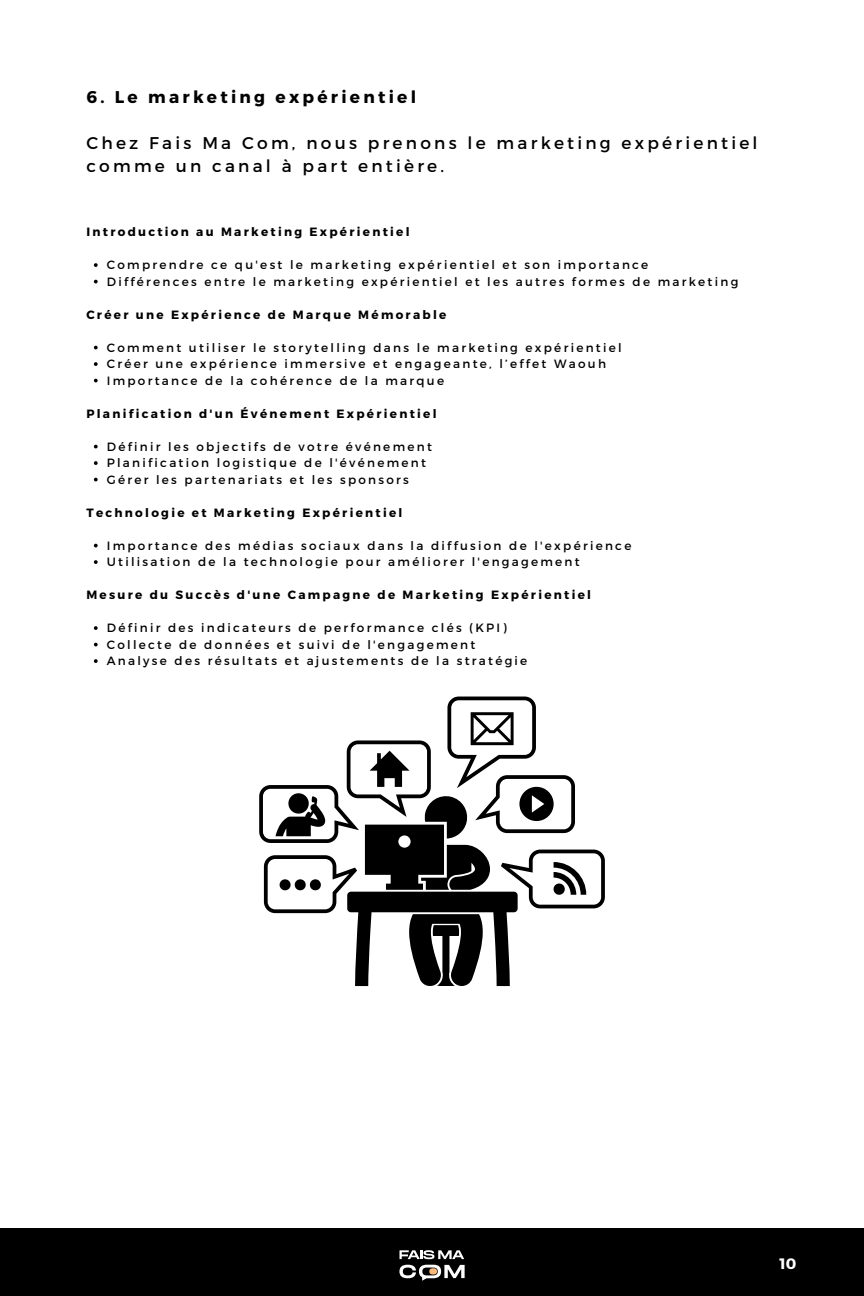
<style>
.page{position:relative;width:864px;height:1296px;background:#fff}
.page>*{position:absolute;margin:0;border:0;box-sizing:border-box;transform-origin:0 0}
.t1{font:17px/23.2px "Montserrat";letter-spacing:.19em;color:#000}
.t2{font:700 17px "Montserrat";letter-spacing:.19em;color:#000}
.t3{font:700 15.1px "Montserrat";color:#fff}
.t4{font:12px "Montserrat";letter-spacing:.19em;color:#000}
.t5{font:700 12px "Montserrat";letter-spacing:.19em;color:#000}
</style>
<div class="page">
<svg style="left:259px;top:697px;width:346px;height:290px"></svg>
<svg style="left:94px;top:263px;width:4px;height:4px"></svg>
<svg style="left:94px;top:280px;width:4px;height:3px"></svg>
<svg style="left:94px;top:346px;width:4px;height:3px"></svg>
<svg style="left:94px;top:362px;width:4px;height:4px"></svg>
<svg style="left:94px;top:379px;width:4px;height:3px"></svg>
<svg style="left:94px;top:445px;width:4px;height:3px"></svg>
<svg style="left:94px;top:461px;width:4px;height:4px"></svg>
<svg style="left:94px;top:478px;width:4px;height:3px"></svg>
<svg style="left:94px;top:544px;width:4px;height:3px"></svg>
<svg style="left:94px;top:560px;width:4px;height:4px"></svg>
<svg style="left:94px;top:626px;width:4px;height:4px"></svg>
<svg style="left:94px;top:643px;width:4px;height:3px"></svg>
<svg style="left:94px;top:659px;width:4px;height:4px"></svg>
<div style="left:0;top:1229px;width:864px;height:67px;background:#000"></div>
<svg style="left:399px;top:1265px;width:66px;height:16px"></svg>
<svg style="left:400px;top:1250px;width:64px;height:9px"></svg>
<p class="t2" style="left:86px;top:86px;width:331px">6. Le marketing expérientiel</p>
<p class="t1" style="left:86px;top:131px;width:673px">Chez Fais Ma Com, nous prenons le marketing expérientiel comme un canal à part entière.</p>
<p class="t5" style="left:86px;top:224px;width:325px">Introduction au Marketing Expérientiel</p>
<p class="t4" style="left:107px;top:257px;width:543px">Comprendre ce qu'est le marketing expérientiel et son importance</p>
<p class="t4" style="left:107px;top:274px;width:633px">Différences entre le marketing expérientiel et les autres formes de marketing</p>
<p class="t5" style="left:86px;top:307px;width:361px">Créer une Expérience de Marque Mémorable</p>
<p class="t4" style="left:107px;top:340px;width:516px">Comment utiliser le storytelling dans le marketing expérientiel</p>
<p class="t4" style="left:107px;top:356px;width:501px">Créer une expérience immersive et engageante, l’effet Waouh</p>
<p class="t4" style="left:107px;top:373px;width:339px">Importance de la cohérence de la marque</p>
<p class="t5" style="left:86px;top:406px;width:352px">Planification d'un Événement Expérientiel</p>
<p class="t4" style="left:107px;top:439px;width:327px">Définir les objectifs de votre événement</p>
<p class="t4" style="left:107px;top:455px;width:321px">Planification logistique de l'événement</p>
<p class="t4" style="left:107px;top:472px;width:304px">Gérer les partenariats et les sponsors</p>
<p class="t5" style="left:86px;top:505px;width:318px">Technologie et Marketing Expérientiel</p>
<p class="t4" style="left:107px;top:538px;width:526px">Importance des médias sociaux dans la diffusion de l'expérience</p>
<p class="t4" style="left:107px;top:554px;width:474px">Utilisation de la technologie pour améliorer l'engagement</p>
<p class="t5" style="left:86px;top:587px;width:506px">Mesure du Succès d'une Campagne de Marketing Expérientiel</p>
<p class="t4" style="left:107px;top:620px;width:401px">Définir des indicateurs de performance clés (KPI)</p>
<p class="t4" style="left:107px;top:637px;width:370px">Collecte de données et suivi de l'engagement</p>
<p class="t4" style="left:107px;top:653px;width:422px">Analyse des résultats et ajustements de la stratégie</p>
<p class="t3" style="left:780px;top:1254px;width:18px">10</p>
</div>
